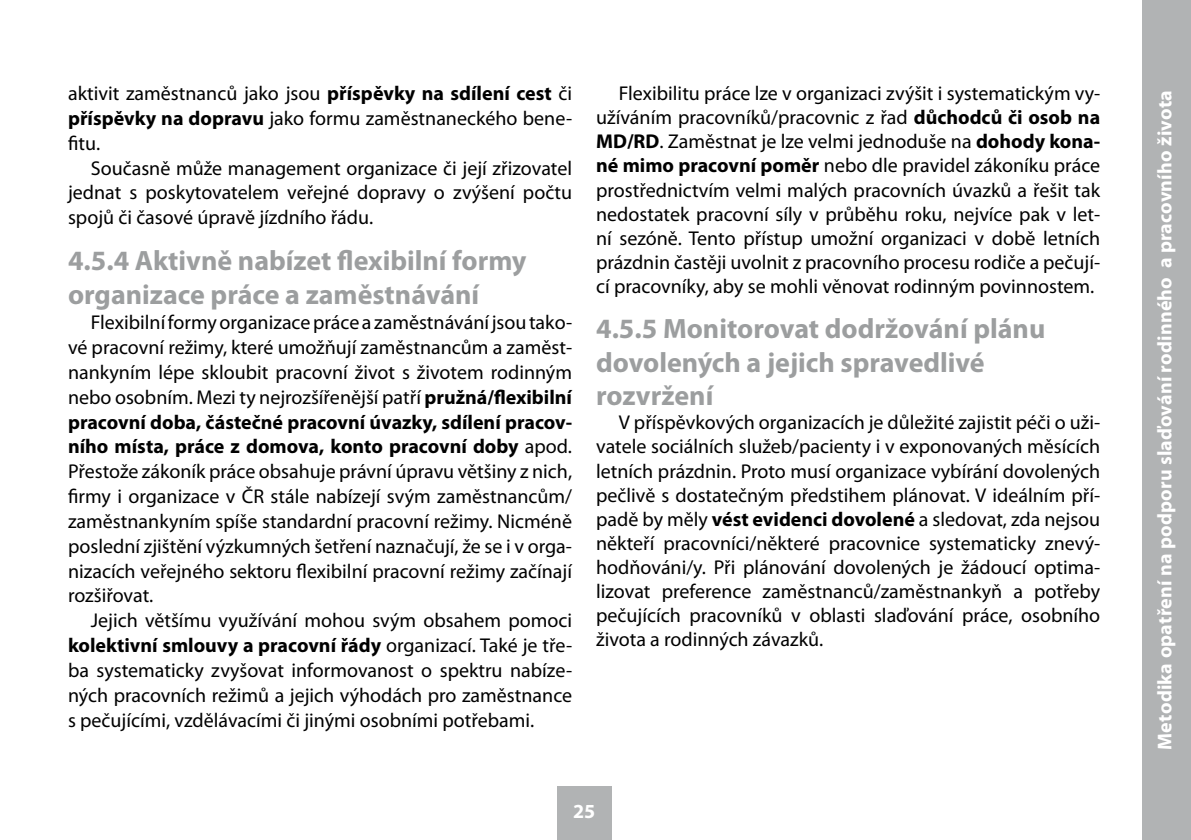
<style>
.page{position:relative;width:1191px;height:840px;background:#fff}
.page>*{position:absolute;margin:0;border:0;box-sizing:border-box;transform-origin:0 0}
.t1{font:700 28px/33.6px "Myriad Pro";color:#9c9e9f}
.t2{font:20px/24.8px "Myriad Pro";color:#000;text-align:justify}
.t3{font:700 20px "Myriad Pro";letter-spacing:.01em;color:#fff}
.s1{font-weight:700}
</style>
<div class="page">
<div style="left:557px;top:785px;width:54px;height:54px;background:#b1b3b4"></div>
<div style="left:1142px;top:0;width:49px;height:839px;background:#b1b3b4"></div>
<p class="t2" style="left:68px;top:81px;width:505px">aktivit zaměstnanců jako jsou <span class="s1">příspěvky na sdílení cest</span> či <span class="s1">příspěvky na dopravu</span> jako formu zaměstnaneckého bene&shy;fitu.</p>
<p class="t2" style="left:68px;top:155px;width:505px;text-indent:23px">Současně může management organizace či její zřizovatel jednat s poskytovatelem veřejné dopravy o zvýšení počtu spojů či časové úpravě jízdního řádu.</p>
<h1 class="t1" style="left:68px;top:242px;width:460px;line-height:34.4px">4.5.4 Aktivně nabízet flexibilní formy organizace práce a zaměstnávání</h1>
<p class="t2" style="left:68px;top:310px;width:505px;text-indent:23px">Flexibilní formy organizace práce a zaměstnávání jsou tako&shy;vé pracovní režimy, které umožňují zaměstnancům a zaměst&shy;nankyním lépe skloubit pracovní život s životem rodinným nebo osobním. Mezi ty nejrozšířenější patří <span class="s1">pružná/flexibilní pracovní doba, částečné pracovní úvazky, sdílení pracov&shy;ního místa, práce z domova, konto pracovní doby</span> apod.<br>Přestože zákoník práce obsahuje právní úpravu většiny z nich, firmy i organizace v ČR stále nabízejí svým zaměstnancům/ zaměstnankyním spíše standardní pracovní režimy. Nicméně poslední zjištění výzkumných šetření naznačují, že se i v orga&shy;nizacích veřejného sektoru flexibilní pracovní režimy začínají rozšiřovat.</p>
<p class="t2" style="left:68px;top:607px;width:505px;text-indent:23px">Jejich většímu využívání mohou svým obsahem pomoci <span class="s1">kolektivní smlouvy a pracovní řády</span> organizací. Také je tře&shy;ba systematicky zvyšovat informovanost o spektru nabíze&shy;ných pracovních režimů a jejich výhodách pro zaměstnance s pečujícími, vzdělávacími či jinými osobními potřebami.</p>
<p class="t2" style="left:596px;top:81px;width:505px;line-height:24px;text-indent:23px">Flexibilitu práce lze v organizaci zvýšit i systematickým vy&shy;užíváním pracovníků/pracovnic z řad <span class="s1">důchodců či osob na MD/RD</span>. Zaměstnat je lze velmi jednoduše na <span class="s1">dohody kona&shy;né mimo pracovní poměr</span> nebo dle pravidel zákoníku práce prostřednictvím velmi malých pracovních úvazků a řešit tak nedostatek pracovní síly v průběhu roku, nejvíce pak v let&shy;ní sezóně. Tento přístup umožní organizaci v době letních prázdnin častěji uvolnit z pracovního procesu rodiče a pečují&shy;cí pracovníky, aby se mohli věnovat rodinným povinnostem.</p>
<h1 class="t1" style="left:596px;top:310px;width:451px">4.5.5 Monitorovat dodržování plánu dovolených a jejich spravedlivé rozvržení</h1>
<p class="t2" style="left:596px;top:410px;width:505px;line-height:24px;text-indent:23px">V příspěvkových organizacích je důležité zajistit péči o uži&shy;vatele sociálních služeb/pacienty i v exponovaných měsících letních prázdnin. Proto musí organizace vybírání dovolených pečlivě s dostatečným předstihem plánovat. V ideálním pří&shy;padě by měly <span class="s1">vést evidenci dovolené</span> a sledovat, zda nejsou někteří pracovníci/některé pracovnice systematicky znevý&shy;hodňováni/y. Při plánování dovolených je žádoucí optima&shy;lizovat preference zaměstnanců/zaměstnankyň a potřeby pečujících pracovníků v oblasti slaďování práce, osobního života a rodinných závazků.</p>
<p class="t3" style="left:573px;top:797px;width:24px">25</p>
<p class="t3" style="left:1151px;top:749px;width:660px;rotate:-90deg">Metodika opatření na podporu slaďování rodinného a pracovního života</p>
</div>
